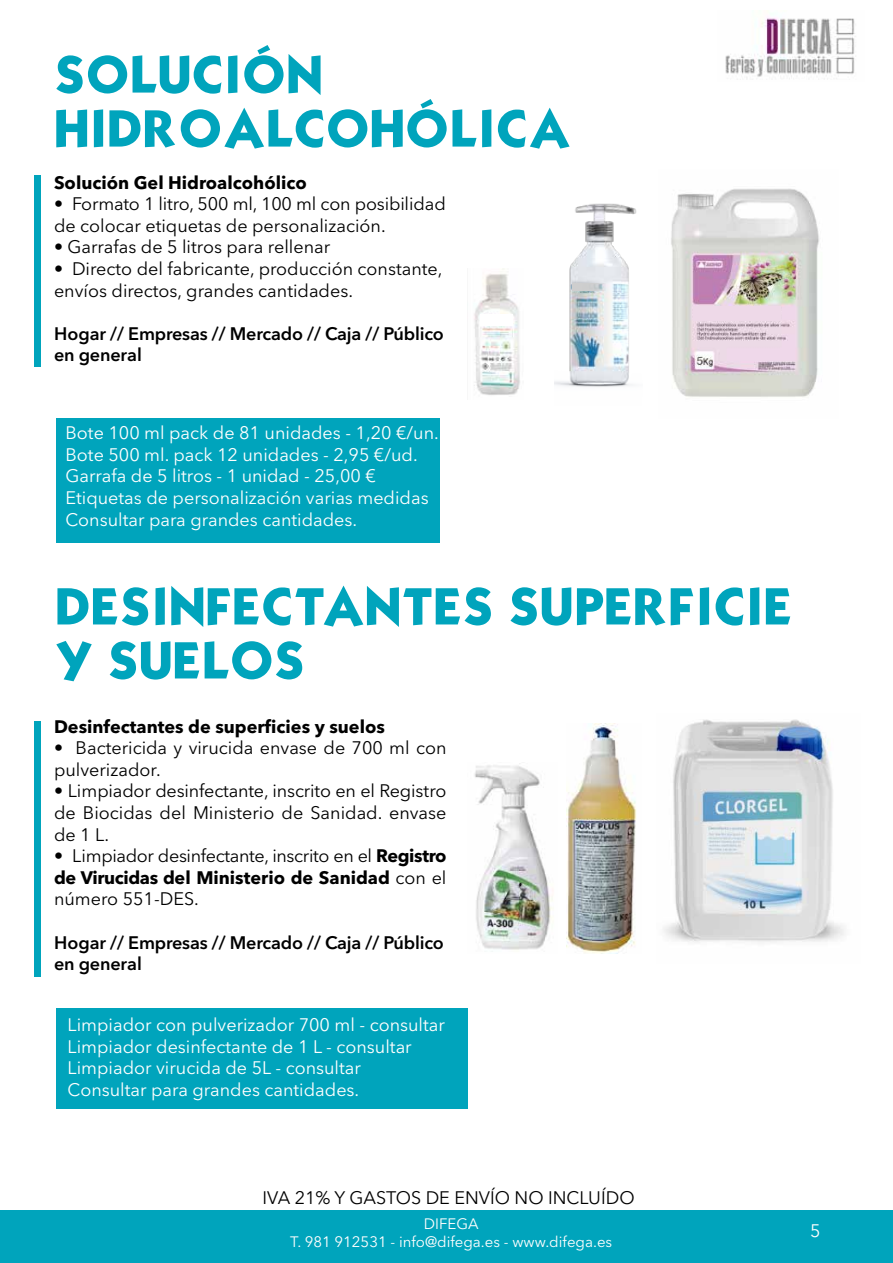
<style>
.page{position:relative;width:893px;height:1263px;background:#fff}
.page>*{position:absolute;margin:0;border:0;box-sizing:border-box;transform-origin:0 0}
.t1{font:18px/21.6px "Avenir Next LT Pro";color:#000}
.t2{font:18px/21.6px "Avenir Next LT Pro";color:#fff}
.t3{font:600 18px/21.6px "Avenir Next LT Pro";letter-spacing:-.01em;color:#000}
.t4{font:700 18px "Avenir Next LT Pro";color:#000}
.t5{font:15px/18px "Avenir Next LT Pro";color:#fff;text-align:center}
.s1{font-weight:700}
</style>
<div class="page">
<div style="left:0;top:1210px;width:893px;height:53px;background:#00a4bc"></div>
<img style="left:725px;top:17px;width:131px;height:62px">
<div style="left:56px;top:418px;width:384px;height:124px;background:#00a4bc"></div>
<div style="left:56px;top:1008px;width:411px;height:101px;background:#00a4bc"></div>
<svg style="left:56px;top:45px;width:514px;height:104px"></svg>
<img style="left:554px;top:203px;width:83px;height:184px">
<div style="left:34px;top:175px;width:6px;height:191px;background:#00a4bc"></div>
<div style="left:34px;top:721px;width:6px;height:255px;background:#00a4bc"></div>
<svg style="left:572px;top:283px;width:34px;height:8px"></svg>
<img style="left:671px;top:188px;width:148px;height:209px">
<img style="left:467px;top:269px;width:53px;height:126px">
<div style="left:693px;top:307px;width:88px;height:14px;background:#eed9e8"></div>
<div style="left:480px;top:314px;width:32px;height:11px;background:#fff"></div>
<svg style="left:56px;top:641px;width:246px;height:40px"></svg>
<svg style="left:57px;top:585px;width:733px;height:42px"></svg>
<img style="left:474px;top:763px;width:79px;height:189px">
<img style="left:566px;top:723px;width:71px;height:231px">
<img style="left:663px;top:719px;width:181px;height:223px">
<p class="t4" style="left:54px;top:171px;width:254px">Solución Gel Hidroalcohólico</p>
<p class="t1" style="left:54px;top:193px;width:393px">• Formato 1 litro, 500 ml, 100 ml con posibilidad de colocar etiquetas de personalización.</p>
<p class="t1" style="left:54px;top:236px;width:278px">• Garrafas de 5 litros para rellenar</p>
<p class="t1" style="left:54px;top:258px;width:390px">• Directo del fabricante, producción constante, envíos directos, grandes cantidades.</p>
<p class="t3" style="left:54px;top:323px;width:391px">Hogar // Empresas // Mercado // Caja // Público en general</p>
<p class="t2" style="left:66px;top:422px;width:375px">Bote 100 ml pack de 81 unidades - 1,20 €/un.<br>Bote 500 ml. pack 12 unidades - 2,95 €/ud.<br>Garrafa de 5 litros - 1 unidad - 25,00 € Etiquetas de personalización varias medidas Consultar para grandes cantidades.</p>
<p class="t4" style="left:54px;top:715px;width:332px">Desinfectantes de superficies y suelos</p>
<p class="t1" style="left:54px;top:737px;width:394px">• Bactericida y virucida envase de 700 ml con pulverizador.</p>
<p class="t1" style="left:54px;top:780px;width:394px;text-align:justify">• Limpiador desinfectante, inscrito en el Registro de Biocidas del Ministerio de Sanidad. envase de 1 L.</p>
<p class="t1" style="left:54px;top:845px;width:394px;text-align:justify">• Limpiador desinfectante, inscrito en el <span class="s1">Registro de Virucidas del Ministerio de Sanidad</span> con el número 551-DES.</p>
<p class="t3" style="left:54px;top:931px;width:391px">Hogar // Empresas // Mercado // Caja // Público en general</p>
<p class="t2" style="left:68px;top:1014px;width:379px">Limpiador con pulverizador 700 ml - consultar Limpiador desinfectante de 1 L - consultar Limpiador virucida de 5L - consultar<br>Consultar para grandes cantidades.</p>
<p class="t1" style="left:263px;top:1187px;width:374px">IVA 21% Y GASTOS DE ENVÍO NO INCLUÍDO</p>
<p class="t5" style="left:290px;top:1214px;width:324px">DIFEGA<br>T. 981 912531 - info@difega.es - www.difega.es</p>
<p class="t2" style="left:810px;top:1220px;width:12px">5</p>
</div>
